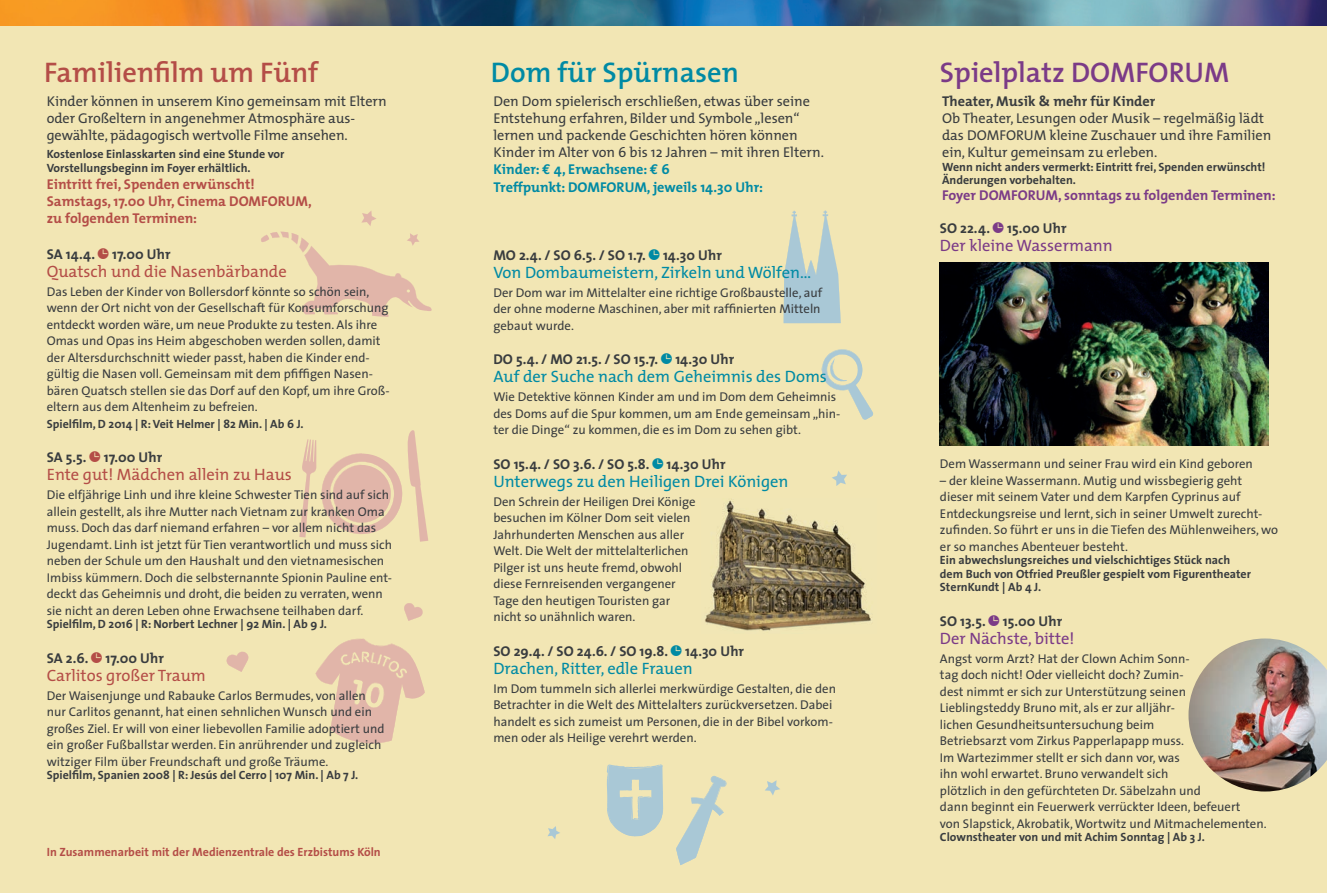
<style>
.page{position:relative;width:1327px;height:893px;background:#fff}
.page>*{position:absolute;margin:0;border:0;box-sizing:border-box;transform-origin:0 0}
.t1{font:600 28.5px "The Mix";color:#b44d47}
.t2{font:600 28.5px "The Mix";color:#7b3b87}
.t3{font:600 28.5px "The Mix";color:#008aa4}
.t4{font:16.5px "The Mix";color:#008aa4}
.t5{font:16.5px "The Mix";color:#b44d47}
.t6{font:16.5px "The Mix";color:#7b3b87}
.t7{font:14.25px/17.1px "The Mix";color:#393c3f}
.t8{font:700 14.25px "The Mix";color:#393c3f}
.t9{font:700 14.25px/17.1px "The Mix";color:#b44d47}
.t10{font:700 14.25px "The Mix";color:#7b3b87}
.t11{font:12.75px/16.5px "The Sans";color:#393c3f}
.t12{font:700 12px/13.5px "The Sans";color:#393c3f}
.t13{font:700 12px "The Sans";color:#b44d47}
.s1{font-weight:700;color:#008aa4}
.s2{font-family:"Euro Mono";font-weight:700;color:#008aa4}
</style>
<div class="page">
<div style="left:446px;top:0;width:455px;height:893px;background:#f2e6b4"></div>
<div style="left:893px;top:0;width:434px;height:893px;background:#f2e6b4"></div>
<div style="left:0;top:0;width:455px;height:893px;background:#f2e6b4"></div>
<img style="left:0;top:0;width:1327px;height:26px">
<svg style="left:607px;top:764px;width:56px;height:72px"></svg>
<svg style="left:676px;top:776px;width:50px;height:89px"></svg>
<svg style="left:821px;top:349px;width:52px;height:71px"></svg>
<svg style="left:404px;top:603px;width:19px;height:18px"></svg>
<svg style="left:783px;top:211px;width:57px;height:112px"></svg>
<img style="left:940px;top:262px;width:328px;height:183px">
<img style="left:1188px;top:638px;width:139px;height:153px">
<svg style="left:408px;top:430px;width:20px;height:112px"></svg>
<svg style="left:299px;top:439px;width:103px;height:99px"></svg>
<svg style="left:226px;top:651px;width:23px;height:21px"></svg>
<svg style="left:361px;top:211px;width:15px;height:15px"></svg>
<img style="left:705px;top:500px;width:166px;height:131px">
<svg style="left:765px;top:780px;width:15px;height:15px"></svg>
<svg style="left:548px;top:826px;width:12px;height:13px"></svg>
<svg style="left:832px;top:471px;width:15px;height:15px"></svg>
<svg style="left:261px;top:232px;width:171px;height:85px"></svg>
<svg style="left:315px;top:638px;width:110px;height:106px"></svg>
<h1 class="t1" style="left:44px;top:49px;width:276px">Familienfilm um Fünf</h1>
<h1 class="t3" style="left:491px;top:49px;width:250px">Dom für Spürnasen</h1>
<p class="t7" style="left:47px;top:92px;width:341px">Kinder können in unserem Kino gemeinsam mit Eltern oder Großeltern in angenehmer Atmosphäre aus&shy;gewählte, pädagogisch wertvolle Filme ansehen.</p>
<p class="t12" style="left:47px;top:147px;width:239px">Kostenlose Einlasskarten sind eine Stunde vor<br>Vorstellungsbeginn im Foyer erhältlich.</p>
<p class="t9" style="left:47px;top:175px;width:266px">Eintritt frei, Spenden erwünscht!<br>Samstags, 17.00 Uhr, Cinema DOMFORUM, zu folgenden Terminen:</p>
<h1 class="t2" style="left:940px;top:49px;width:291px">Spielplatz DOMFORUM</h1>
<p class="t7" style="left:493px;top:92px;width:332px">Den Dom spielerisch erschließen, etwas über seine Entstehung erfahren, Bilder und Symbole „lesen“ lernen und packende Geschichten hören können Kinder im Alter von 6 bis 12 Jahren – mit ihren Eltern.<br><span class="s1">Kinder:</span> <span class="s2">€</span> <span class="s1">4, Erwachsene:</span> <span class="s2">€</span> <span class="s1">6<br>Treffpunkt: DOMFORUM, jeweils 14.30 Uhr:</span></p>
<p class="t8" style="left:942px;top:89px;width:215px">Theater, Musik &amp; mehr für Kinder</p>
<p class="t7" style="left:942px;top:109px;width:331px">Ob Theater, Lesungen oder Musik – regelmäßig lädt das DOMFORUM kleine Zuschauer und ihre Familien ein, Kultur gemeinsam zu erleben.</p>
<p class="t12" style="left:942px;top:160px;width:325px">Wenn nicht anders vermerkt: Eintritt frei, Spenden erwünscht!<br>Änderungen vorbehalten.</p>
<p class="t10" style="left:942px;top:184px;width:335px">Foyer DOMFORUM, sonntags zu folgenden Terminen:</p>
<p class="t8" style="left:940px;top:216px;width:128px">SO 22.4. 15.00 Uhr</p>
<p class="t6" style="left:940px;top:232px;width:174px">Der kleine Wassermann</p>
<p class="t8" style="left:47px;top:242px;width:125px">SA 14.4. 17.00 Uhr</p>
<p class="t5" style="left:47px;top:257px;width:242px">Quatsch und die Nasenbärbande</p>
<p class="t11" style="left:47px;top:283px;width:344px">Das Leben der Kinder von Bollersdorf könnte so schön sein, wenn der Ort nicht von der Gesellschaft für Konsumforschung entdeckt worden wäre, um neue Produkte zu testen. Als ihre Omas und Opas ins Heim abgeschoben werden sollen, damit der Altersdurchschnitt wieder passt, haben die Kinder end&shy;gültig die Nasen voll. Gemeinsam mit dem pfiffigen Nasen&shy;bären Quatsch stellen sie das Dorf auf den Kopf, um ihre Groß&shy;eltern aus dem Altenheim zu befreien.</p>
<p class="t12" style="left:47px;top:416px;width:258px">Spielfilm, D 2014 | R: Veit Helmer | 82 Min. | Ab 6 J.</p>
<p class="t8" style="left:47px;top:445px;width:117px">SA 5.5. 17.00 Uhr</p>
<p class="t5" style="left:47px;top:461px;width:247px">Ente gut! Mädchen allein zu Haus</p>
<p class="t11" style="left:47px;top:486px;width:347px">Die elfjährige Linh und ihre kleine Schwester Tien sind auf sich allein gestellt, als ihre Mutter nach Vietnam zur kranken Oma muss. Doch das darf niemand erfahren – vor allem nicht das Jugendamt. Linh ist jetzt für Tien verantwortlich und muss sich neben der Schule um den Haushalt und den vietnamesischen Imbiss kümmern. Doch die selbsternannte Spionin Pauline ent&shy;deckt das Geheimnis und droht, die beiden zu verraten, wenn sie nicht an deren Leben ohne Erwachsene teilhaben darf.</p>
<p class="t12" style="left:47px;top:617px;width:282px">Spielfilm, D 2016 | R: Norbert Lechner | 92 Min. | Ab 9 J.</p>
<p class="t8" style="left:47px;top:646px;width:119px">SA 2.6. 17.00 Uhr</p>
<p class="t5" style="left:47px;top:661px;width:160px">Carlitos großer Traum</p>
<p class="t11" style="left:47px;top:687px;width:339px">Der Waisenjunge und Rabauke Carlos Bermudes, von allen nur Carlitos genannt, hat einen sehnlichen Wunsch und ein großes Ziel. Er will von einer liebevollen Familie adoptiert und ein großer Fußballstar werden. Ein anrührender und zugleich witziger Film über Freundschaft und große Träume.</p>
<p class="t12" style="left:47px;top:768px;width:313px">Spielfilm, Spanien 2008 | R: Jesús del Cerro | 107 Min. | Ab 7 J.</p>
<p class="t8" style="left:493px;top:243px;width:230px">MO 2.4. / SO 6.5. / SO 1.7. 14.30 Uhr</p>
<p class="t4" style="left:493px;top:258px;width:319px">Von Dombaumeistern, Zirkeln und Wölfen…</p>
<p class="t11" style="left:493px;top:284px;width:330px">Der Dom war im Mittelalter eine richtige Großbaustelle, auf der ohne moderne Maschinen, aber mit raffinierten Mitteln gebaut wurde.</p>
<p class="t8" style="left:493px;top:347px;width:242px">DO 5.4. / MO 21.5. / SO 15.7. 14.30 Uhr</p>
<p class="t4" style="left:493px;top:363px;width:335px">Auf der Suche nach dem Geheimnis des Doms</p>
<p class="t11" style="left:493px;top:388px;width:348px">Wie Detektive können Kinder am und im Dom dem Geheimnis des Doms auf die Spur kommen, um am Ende gemeinsam „hin&shy;ter die Dinge“ zu kommen, die es im Dom zu sehen gibt.</p>
<p class="t8" style="left:493px;top:452px;width:234px">SO 15.4. / SO 3.6. / SO 5.8. 14.30 Uhr</p>
<p class="t4" style="left:493px;top:467px;width:297px">Unterwegs zu den Heiligen Drei Königen</p>
<p class="t11" style="left:493px;top:493px;width:204px">Den Schrein der Heiligen Drei Könige besuchen im Kölner Dom seit vielen Jahrhunderten Menschen aus aller Welt. Die Welt der mittelalterlichen Pilger ist uns heute fremd, obwohl diese Fernreisenden vergangener Tage den heutigen Touristen gar nicht so unähnlich waren.</p>
<p class="t8" style="left:493px;top:639px;width:252px">SO 29.4. / SO 24.6. / SO 19.8. 14.30 Uhr</p>
<p class="t4" style="left:493px;top:654px;width:201px">Drachen, Ritter, edle Frauen</p>
<p class="t11" style="left:493px;top:680px;width:344px">Im Dom tummeln sich allerlei merkwürdige Gestalten, die den Betrachter in die Welt des Mittelalters zurückversetzen. Dabei handelt es sich zumeist um Personen, die in der Bibel vorkom&shy;men oder als Heilige verehrt werden.</p>
<p class="t11" style="left:940px;top:455px;width:314px">Dem Wassermann und seiner Frau wird ein Kind geboren</p>
<p class="t11" style="left:940px;top:472px;width:340px">– der kleine Wassermann. Mutig und wissbegierig geht dieser mit seinem Vater und dem Karpfen Cyprinus auf Entdeckungsreise und lernt, sich in seiner Umwelt zurecht&shy;zufinden. So führt er uns in die Tiefen des Mühlenweihers, wo er so manches Abenteuer besteht.</p>
<p class="t12" style="left:940px;top:553px;width:312px">Ein abwechslungsreiches und vielschichtiges Stück nach dem Buch von Otfried Preußler gespielt vom Figurentheater<br>SternKundt | Ab 4 J.</p>
<p class="t8" style="left:940px;top:609px;width:124px">SO 13.5. 15.00 Uhr</p>
<p class="t6" style="left:940px;top:624px;width:136px">Der Nächste, bitte!</p>
<p class="t11" style="left:940px;top:650px;width:328px">Angst vorm Arzt? Hat der Clown Achim Sonn-<br>tag doch nicht! Oder vielleicht doch? Zumin-<br>dest nimmt er sich zur Unterstützung seinen Lieblingsteddy Bruno mit, als er zur alljähr-<br>lichen Gesundheitsuntersuchung beim<br>Betriebsarzt vom Zirkus Papperlapapp muss.<br>Im Wartezimmer stellt er sich dann vor, was<br>ihn wohl erwartet. Bruno verwandelt sich<br>plötzlich in den gefürchteten Dr. Säbelzahn und<br>dann beginnt ein Feuerwerk verrückter Ideen, befeuert<br>von Slapstick, Akrobatik, Wortwitz und Mitmachelementen.</p>
<p class="t12" style="left:940px;top:830px;width:266px">Clownstheater von und mit Achim Sonntag | Ab 3 J.</p>
<p class="t13" style="left:47px;top:842px;width:335px">In Zusammenarbeit mit der Medienzentrale des Erzbistums Köln</p>
</div>
